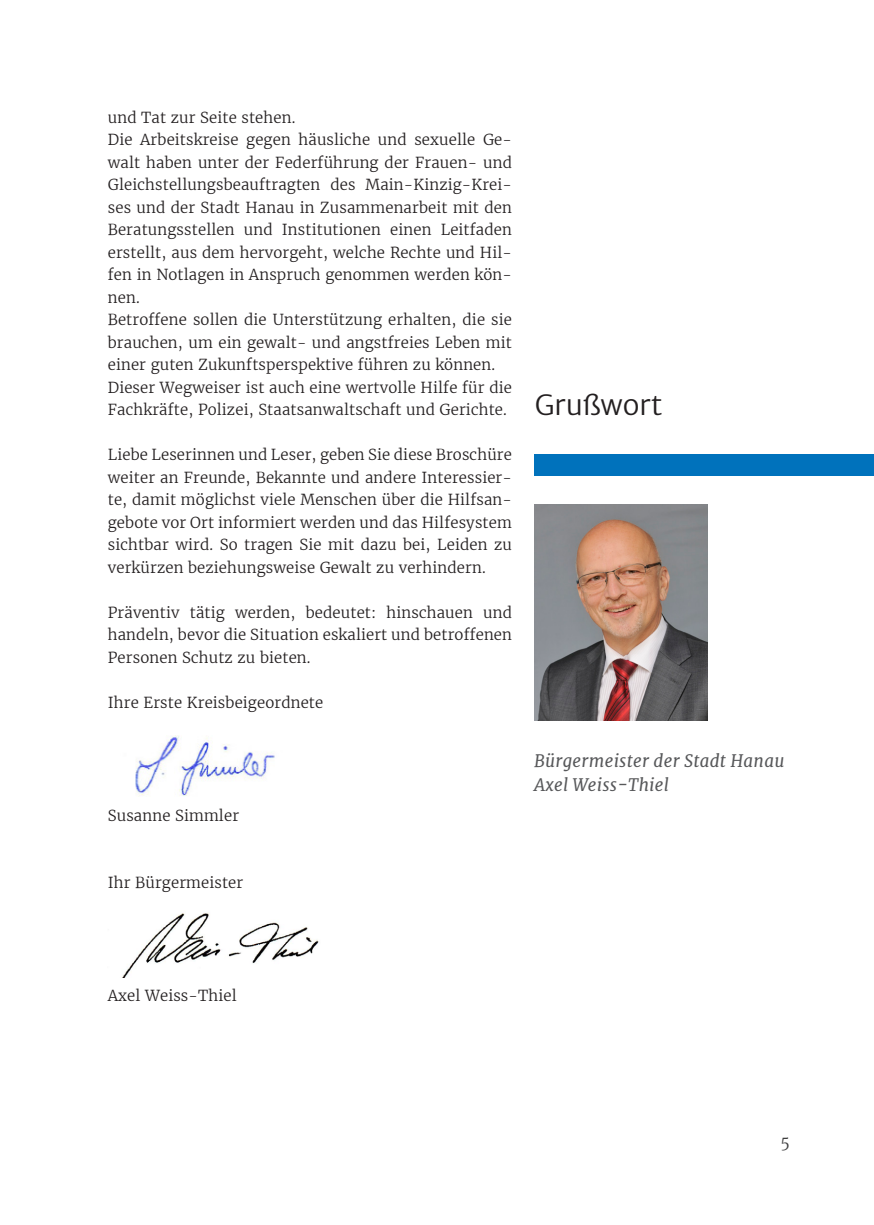
<style>
.page{position:relative;width:874px;height:1225px;background:#fff}
.page>*{position:absolute;margin:0;border:0;box-sizing:border-box;transform-origin:0 0}
.t1{font:300 28px "Merriweather Sans";color:#231f20}
.t2{font:italic 17px/24px "Merriweather";letter-spacing:.015em;color:#57585a}
.t3{font:300 16px "Merriweather";color:#3e3e3f}
.t4{font:300 15px/22.4px "Merriweather";letter-spacing:.01em;color:#231f20;text-align:justify}
</style>
<div class="page">
<img style="left:534px;top:505px;width:173px;height:215px">
<div style="left:534px;top:454px;width:339px;height:21px;background:#0072bc"></div>
<img style="left:135px;top:735px;width:140px;height:61px">
<img style="left:122px;top:912px;width:197px;height:65px">
<p class="t4" style="left:108px;top:106px;width:405px;text-align:left">und Tat zur Seite stehen.<br>Die Arbeitskreise gegen häusliche und sexuelle Ge&shy;walt haben unter der Federführung der Frauen- und Gleichstellungsbeauftragten des Main-Kinzig-Krei&shy;ses und der Stadt Hanau in Zusammenarbeit mit den Beratungsstellen und Institutionen einen Leitfaden erstellt, aus dem hervorgeht, welche Rechte und Hil&shy;fen in Notlagen in Anspruch genommen werden kön&shy;nen.<br>Betroffene sollen die Unterstützung erhalten, die sie brauchen, um ein gewalt- und angstfreies Leben mit einer guten Zukunftsperspektive führen zu können.<br>Dieser Wegweiser ist auch eine wertvolle Hilfe für die Fachkräfte, Polizei, Staatsanwaltschaft und Gerichte.</p>
<p class="t4" style="left:108px;top:443px;width:405px">Liebe Leserinnen und Leser, geben Sie diese Broschüre weiter an Freunde, Bekannte und andere Interessier&shy;te, damit möglichst viele Menschen über die Hilfsan&shy;gebote vor Ort informiert werden und das Hilfesystem sichtbar wird. So tragen Sie mit dazu bei, Leiden zu verkürzen beziehungsweise Gewalt zu verhindern.</p>
<p class="t4" style="left:108px;top:601px;width:405px">Präventiv tätig werden, bedeutet: hinschauen und handeln, bevor die Situation eskaliert und betroffenen Personen Schutz zu bieten.</p>
<p class="t4" style="left:108px;top:691px;width:217px">Ihre Erste Kreisbeigeordnete</p>
<p class="t4" style="left:108px;top:803px;width:133px">Susanne Simmler</p>
<h1 class="t1" style="left:534px;top:386px;width:129px">Grußwort</h1>
<p class="t2" style="left:534px;top:749px;width:252px">Bürgermeister der Stadt Hanau<br>Axel Weiss-Thiel</p>
<p class="t4" style="left:108px;top:871px;width:137px">Ihr Bürgermeister</p>
<p class="t4" style="left:108px;top:983px;width:130px">Axel Weiss-Thiel</p>
<p class="t3" style="left:780px;top:1131px;width:11px">5</p>
</div>
